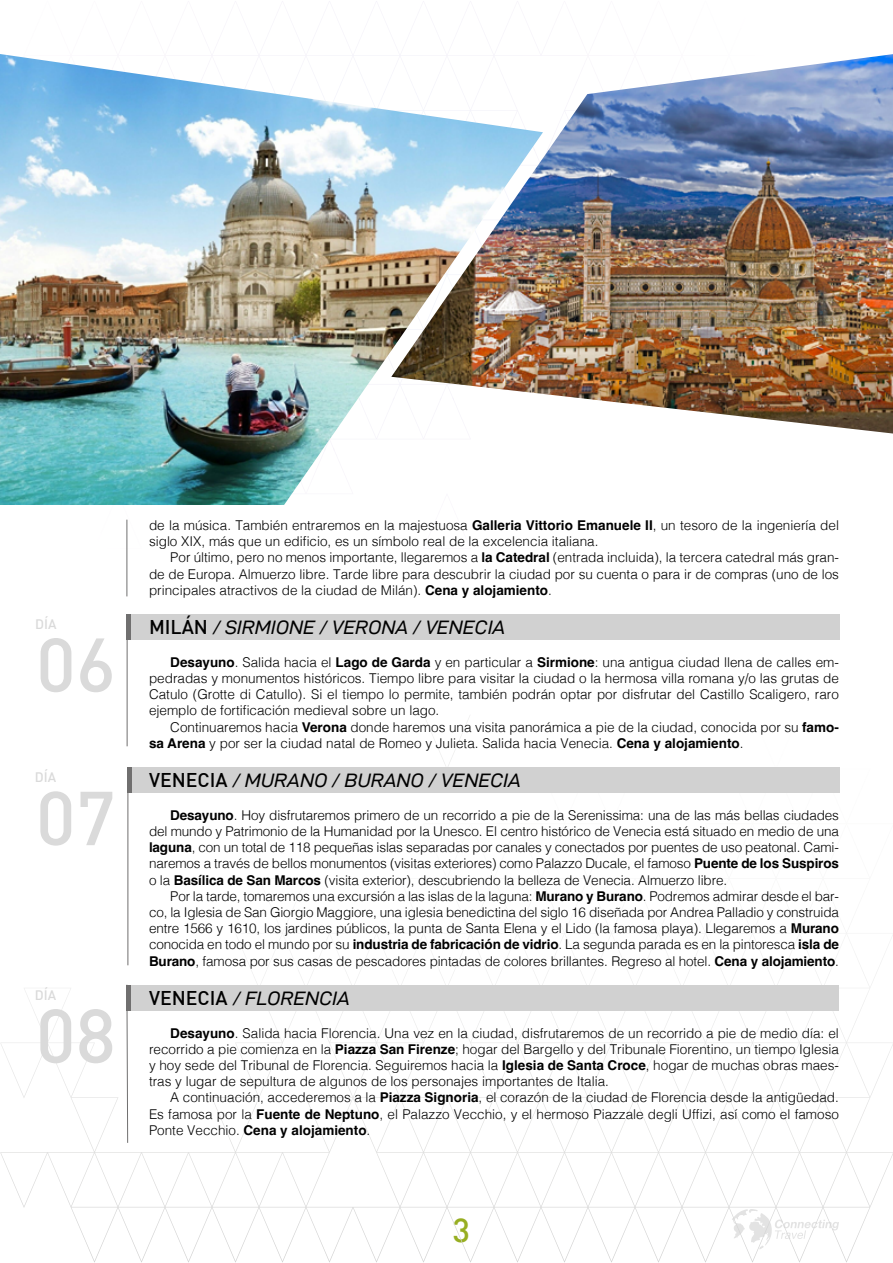
<style>
.page{position:relative;width:893px;height:1263px;background:#fff}
.page>*{position:absolute;margin:0;border:0;box-sizing:border-box;transform-origin:0 0}
.t1{font:500 75px "DIN";color:#dadada}
.t2{font:500 33px "DIN";color:#97ae22}
.t3{font:19.5px "D DIN Exp Italic";color:#000}
.t4{font:300 13.5px/16.2px "Helvetica";color:#000;text-align:justify}
.t5{font:500 13.5px "DIN";color:#dadada}
.s1{font-weight:700}
.s2{font-family:"DIN";font-weight:500}
</style>
<div class="page">
<img style="left:126px;top:519px;width:2px;height:30px">
<svg style="left:0;top:715px;width:893px;height:548px"></svg>
<svg style="left:423px;top:715px;width:48px;height:53px"></svg>
<img style="left:543px;top:54px;width:350px;height:379px">
<img style="left:0;top:54px;width:543px;height:451px">
<div style="left:127px;top:985px;width:712px;height:25px;background:#d1d1d1"></div>
<hr style="left:126px;top:985px;width:4px;height:25px;background:#706f6f">
<svg style="left:127px;top:984px;width:1px;height:159px"></svg>
<div style="left:128px;top:768px;width:712px;height:25px;background:#d1d1d1"></div>
<hr style="left:127px;top:768px;width:4px;height:25px;background:#706f6f">
<hr style="left:128px;top:768px;width:1px;height:197px;background:#706f6f">
<div style="left:127px;top:614px;width:712px;height:26px;background:#d1d1d1"></div>
<hr style="left:126px;top:614px;width:4px;height:26px;background:#706f6f">
<hr style="left:127px;top:614px;width:1px;height:132px;background:#706f6f">
<hr style="left:127px;top:520px;width:1px;height:76px;background:#706f6f">
<p class="t5" style="left:35px;top:615px;width:23px">DÍA</p>
<h1 class="t1" style="left:36px;top:617px;width:81px">06</h1>
<p class="t5" style="left:35px;top:769px;width:23px">DÍA</p>
<h1 class="t1" style="left:36px;top:770px;width:81px">07</h1>
<p class="t5" style="left:35px;top:986px;width:23px">DÍA</p>
<h1 class="t1" style="left:36px;top:988px;width:81px">08</h1>
<p class="t4" style="left:149px;top:516px;width:691px">de la música. También entraremos en la majestuosa <span class="s1">Galleria Vittorio Emanuele II</span>, un tesoro de la ingeniería del siglo XIX, más que un edificio, es un símbolo real de la excelencia italiana.</p>
<p class="t4" style="left:149px;top:548px;width:691px;text-indent:21px">Por último, pero no menos importante, llegaremos a <span class="s1">la Catedral</span> (entrada incluida), la tercera catedral más gran&shy;de de Europa. Almuerzo libre. Tarde libre para descubrir la ciudad por su cuenta o para ir de compras (uno de los principales atractivos de la ciudad de Milán). <span class="s1">Cena y alojamiento</span>.</p>
<h3 class="t3" style="left:149px;top:617px;width:358px"><span class="s2">MILÁN</span> / SIRMIONE / VERONA / VENECIA</h3>
<p class="t4" style="left:149px;top:653px;width:691px;text-indent:21px"><span class="s1">Desayuno</span>. Salida hacia el <span class="s1">Lago de Garda</span> y en particular a <span class="s1">Sirmione</span>: una antigua ciudad llena de calles em&shy;pedradas y monumentos históricos. Tiempo libre para visitar la ciudad o la hermosa villa romana y/o las grutas de Catulo (Grotte di Catullo). Si el tiempo lo permite, también podrán optar por disfrutar del Castillo Scaligero, raro ejemplo de fortificación medieval sobre un lago.</p>
<p class="t4" style="left:149px;top:718px;width:691px;text-indent:21px">Continuaremos hacia <span class="s1">Verona</span> donde haremos una visita panorámica a pie de la ciudad, conocida por su <span class="s1">famo&shy;sa Arena</span> y por ser la ciudad natal de Romeo y Julieta. Salida hacia Venecia. <span class="s1">Cena y alojamiento</span>.</p>
<h3 class="t3" style="left:149px;top:770px;width:373px"><span class="s2">VENECIA</span> / MURANO / BURANO / VENECIA</h3>
<p class="t4" style="left:149px;top:806px;width:691px;text-indent:21px"><span class="s1">Desayuno</span>. Hoy disfrutaremos primero de un recorrido a pie de la Serenissima: una de las más bellas ciudades del mundo y Patrimonio de la Humanidad por la Unesco. El centro histórico de Venecia está situado en medio de una <span class="s1">laguna</span>, con un total de 118 pequeñas islas separadas por canales y conectados por puentes de uso peatonal. Cami&shy;naremos a través de bellos monumentos (visitas exteriores) como Palazzo Ducale, el famoso <span class="s1">Puente de los Suspiros </span>o la <span class="s1">Basílica de San Marcos</span> (visita exterior), descubriendo la belleza de Venecia. Almuerzo libre.</p>
<p class="t4" style="left:149px;top:887px;width:691px;text-indent:21px">Por la tarde, tomaremos una excursión a las islas de la laguna: <span class="s1">Murano y Burano</span>. Podremos admirar desde el bar&shy;co, la Iglesia de San Giorgio Maggiore, una iglesia benedictina del siglo 16 diseñada por Andrea Palladio y construida entre 1566 y 1610, los jardines públicos, la punta de Santa Elena y el Lido (la famosa playa). Llegaremos a <span class="s1">Murano </span>conocida en todo el mundo por su <span class="s1">industria de fabricación de vidrio</span>. La segunda parada es en la pintoresca <span class="s1">isla de Burano</span>, famosa por sus casas de pescadores pintadas de colores brillantes. Regreso al hotel. <span class="s1">Cena y alojamiento</span>.</p>
<h3 class="t3" style="left:149px;top:988px;width:202px"><span class="s2">VENECIA</span> / FLORENCIA</h3>
<p class="t4" style="left:149px;top:1024px;width:691px;text-indent:21px"><span class="s1">Desayuno</span>. Salida hacia Florencia. Una vez en la ciudad, disfrutaremos de un recorrido a pie de medio día: el recorrido a pie comienza en la <span class="s1">Piazza San Firenze</span>; hogar del Bargello y del Tribunale Fiorentino, un tiempo Iglesia y hoy sede del Tribunal de Florencia. Seguiremos hacia la <span class="s1">Iglesia de Santa Croce</span>, hogar de muchas obras maes&shy;tras y lugar de sepultura de algunos de los personajes importantes de Italia.</p>
<p class="t4" style="left:149px;top:1088px;width:691px;text-indent:21px">A continuación, accederemos a la <span class="s1">Piazza Signoria</span>, el corazón de la ciudad de Florencia desde la antigüedad.<br>Es famosa por la <span class="s1">Fuente de Neptuno</span>, el Palazzo Vecchio, y el hermoso Piazzale degli Uffizi, así como el famoso Ponte Vecchio. <span class="s1">Cena y alojamiento</span>.</p>
<h2 class="t2" style="left:453px;top:1209px;width:19px">3</h2>
</div>
